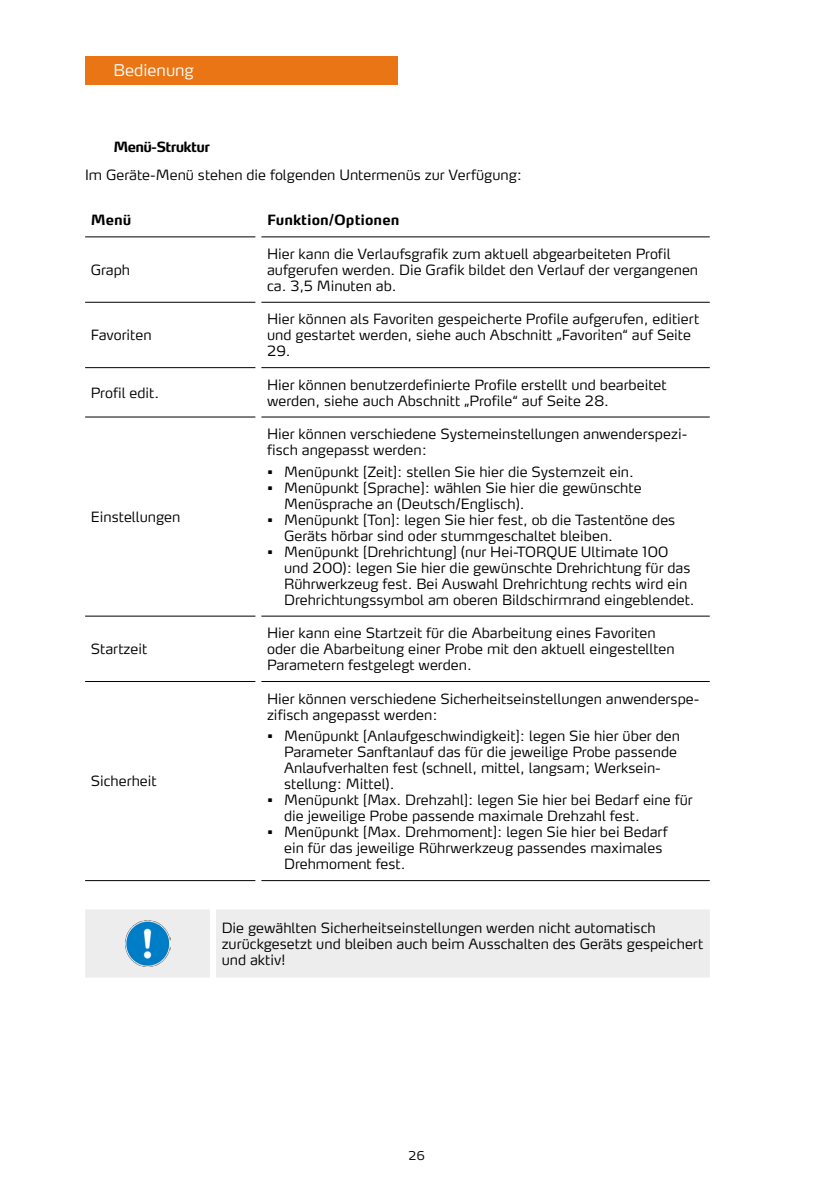
<style>
.page{position:relative;width:840px;height:1191px;background:#fff}
.page>*{position:absolute;margin:0;border:0;box-sizing:border-box;transform-origin:0 0}
.t1{font:300 16px "Max OT";color:#fff}
.t2{font:300 14px/16px "Max OT";color:#000}
.t3{font:700 14px "Max OT";color:#000}
.t4{font:700 14px "Max OT";letter-spacing:-.05em;color:#000}
.t5{font:300 12px "Max OT";color:#000}
</style>
<div class="page">
<div style="left:85px;top:57px;width:312px;height:28px;background:#ea7515"></div>
<hr style="left:85px;top:236px;width:170px;height:1px;background:#000">
<hr style="left:85px;top:302px;width:170px;height:1px;background:#000">
<hr style="left:85px;top:367px;width:170px;height:1px;background:#000">
<hr style="left:85px;top:416px;width:170px;height:1px;background:#000">
<hr style="left:85px;top:615px;width:170px;height:1px;background:#000">
<hr style="left:85px;top:681px;width:170px;height:1px;background:#000">
<hr style="left:85px;top:880px;width:170px;height:1px;background:#000">
<hr style="left:261px;top:236px;width:448px;height:1px;background:#000">
<hr style="left:261px;top:302px;width:448px;height:1px;background:#000">
<hr style="left:261px;top:367px;width:448px;height:1px;background:#000">
<hr style="left:261px;top:416px;width:448px;height:1px;background:#000">
<hr style="left:261px;top:615px;width:448px;height:1px;background:#000">
<hr style="left:261px;top:681px;width:448px;height:1px;background:#000">
<hr style="left:261px;top:880px;width:448px;height:1px;background:#000">
<div style="left:85px;top:910px;width:624px;height:67px;background:#ededed"></div>
<img style="left:125px;top:920px;width:45px;height:46px">
<p class="t1" style="left:113px;top:60px;width:82px">Bedienung</p>
<p class="t4" style="left:113px;top:138px;width:98px">Menü-Struktur</p>
<p class="t2" style="left:85px;top:166px;width:438px">Im Geräte-Menü stehen die folgenden Untermenüs zur Verfügung:</p>
<p class="t3" style="left:91px;top:211px;width:42px">Menü</p>
<p class="t3" style="left:267px;top:211px;width:134px">Funktion/Optionen</p>
<p class="t2" style="left:91px;top:262px;width:41px">Graph</p>
<p class="t2" style="left:267px;top:246px;width:432px">Hier kann die Verlaufsgrafik zum aktuell abgearbeiteten Profil aufgerufen werden. Die Grafik bildet den Verlauf der vergangenen ca. 3,5 Minuten ab.</p>
<p class="t2" style="left:91px;top:327px;width:62px">Favoriten</p>
<p class="t2" style="left:267px;top:311px;width:433px">Hier können als Favoriten gespeicherte Profile aufgerufen, editiert und gestartet werden, siehe auch Abschnitt „Favoriten“ auf Seite<br>29.</p>
<p class="t2" style="left:91px;top:384px;width:70px">Profil edit.</p>
<p class="t2" style="left:267px;top:376px;width:401px">Hier können benutzerdefinierte Profile erstellt und bearbeitet werden, siehe auch Abschnitt „Profile“ auf Seite 28.</p>
<p class="t2" style="left:91px;top:508px;width:91px">Einstellungen</p>
<p class="t2" style="left:91px;top:641px;width:58px">Startzeit</p>
<p class="t2" style="left:91px;top:773px;width:67px">Sicherheit</p>
<p class="t2" style="left:267px;top:426px;width:421px">Hier können verschiedene Systemeinstellungen anwenderspezi&shy;fisch angepasst werden:</p>
<p class="t2" style="left:267px;top:463px;width:368px">• Menüpunkt [Zeit]: stellen Sie hier die Systemzeit ein.</p>
<p class="t2" style="left:284px;top:479px;width:359px;text-indent:-17px">• Menüpunkt [Sprache]: wählen Sie hier die gewünschte<br>Menüsprache an (Deutsch/Englisch).</p>
<p class="t2" style="left:284px;top:511px;width:392px;text-indent:-17px">• Menüpunkt [Ton]: legen Sie hier fest, ob die Tastentöne des<br>Geräts hörbar sind oder stummgeschaltet bleiben.</p>
<p class="t2" style="left:284px;top:543px;width:412px;text-indent:-17px">• Menüpunkt [Drehrichtung] (nur Hei-TORQUE Ultimate 100 und 200): legen Sie hier die gewünschte Drehrichtung für das Rührwerkzeug fest. Bei Auswahl Drehrichtung rechts wird ein Drehrichtungssymbol am oberen Bildschirmrand eingeblendet.</p>
<p class="t2" style="left:267px;top:625px;width:409px">Hier kann eine Startzeit für die Abarbeitung eines Favoriten oder die Abarbeitung einer Probe mit den aktuell eingestellten<br>Parametern festgelegt werden.</p>
<p class="t2" style="left:267px;top:690px;width:433px">Hier können verschiedene Sicherheitseinstellungen anwenderspe&shy;zifisch angepasst werden:</p>
<p class="t2" style="left:284px;top:728px;width:397px;text-indent:-17px">• Menüpunkt [Anlaufgeschwindigkeit]: legen Sie hier über den Parameter Sanftanlauf das für die jeweilige Probe passende Anlaufverhalten fest (schnell, mittel, langsam; Werksein&shy;stellung: Mittel).</p>
<p class="t2" style="left:284px;top:792px;width:410px;text-indent:-17px">• Menüpunkt [Max. Drehzahl]: legen Sie hier bei Bedarf eine für die jeweilige Probe passende maximale Drehzahl fest.</p>
<p class="t2" style="left:284px;top:824px;width:385px;text-indent:-17px">• Menüpunkt [Max. Drehmoment]: legen Sie hier bei Bedarf ein für das jeweilige Rührwerkzeug passendes maximales<br>Drehmoment fest.</p>
<p class="t2" style="left:221px;top:919px;width:483px">Die gewählten Sicherheitseinstellungen werden nicht automatisch zurückgesetzt und bleiben auch beim Ausschalten des Geräts gespeichert und aktiv!</p>
<p class="t5" style="left:408px;top:1148px;width:18px">26</p>
</div>
